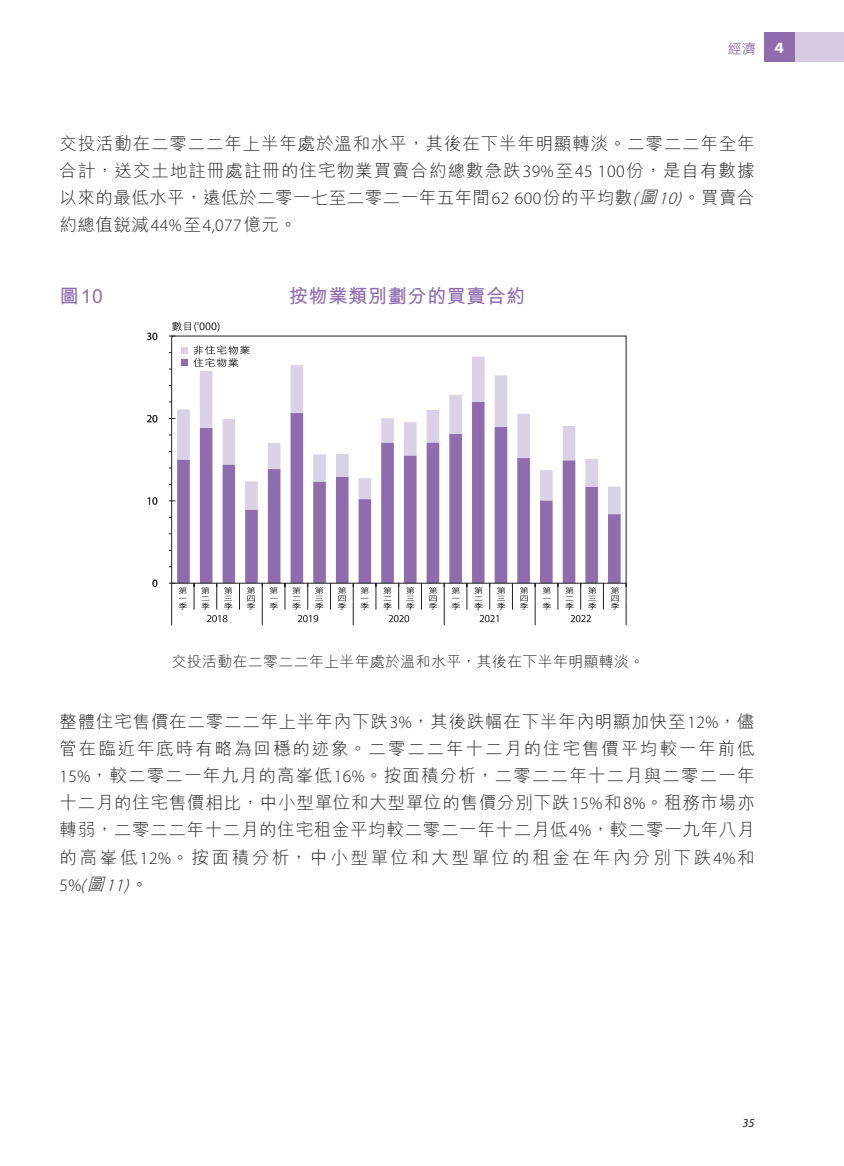
<style>
.page{position:relative;width:844px;height:1166px;background:#fff}
.page>*{position:absolute;margin:0;border:0;box-sizing:border-box;transform-origin:0 0}
.t1{font:700 19.25px "M Hei HK";letter-spacing:.025em;color:#8f6cae}
.t2{font:300 17.5px/27.1px "M Hei HK";letter-spacing:.04em;color:#231f20;text-align:justify}
.t3{font:italic 300 17.5px "Myriad Pro";color:#231f20}
.t4{font:300 14.88px "M Hei HK";letter-spacing:.025em;color:#231f20}
.t5{font:500 14px "M Hei HK";color:#8f6cae}
.t6{font:italic 12.25px "Myriad Pro";color:#231f20}
.s1{font-family:"Myriad Pro";font-weight:700;font-stretch:semi-expanded;font-size:15.75px;color:#fff}
.s2{font-family:"Myriad Pro"}
.s3{font-family:"Myriad Pro";font-style:italic}
.s4{font-style:italic}
.s5{font-style:normal}
.s6{font-family:"M Hei HK"}
.s7{font-family:"M Hei HK";font-style:normal}
</style>
<div class="page">
<svg style="left:177px;top:514px;width:443px;height:67px;fill:#8f6cae"></svg>
<svg style="left:177px;top:357px;width:443px;height:157px"></svg>
<svg style="left:148px;top:497px;width:5px;height:7px"></svg>
<svg style="left:152px;top:497px;width:5px;height:8px"></svg>
<svg style="left:147px;top:415px;width:10px;height:7px"></svg>
<svg style="left:147px;top:333px;width:10px;height:7px"></svg>
<svg style="left:169px;top:322px;width:50px;height:15px"></svg>
<svg style="left:207px;top:615px;width:20px;height:7px"></svg>
<svg style="left:298px;top:615px;width:20px;height:7px"></svg>
<svg style="left:388px;top:615px;width:21px;height:7px"></svg>
<svg style="left:479px;top:615px;width:19px;height:7px"></svg>
<svg style="left:570px;top:615px;width:20px;height:7px"></svg>
<svg style="left:152px;top:580px;width:5px;height:7px"></svg>
<svg style="left:194px;top:583px;width:1px;height:26px"></svg>
<svg style="left:216px;top:583px;width:1px;height:26px"></svg>
<svg style="left:239px;top:583px;width:1px;height:26px"></svg>
<svg style="left:262px;top:583px;width:1px;height:42px"></svg>
<svg style="left:284px;top:583px;width:1px;height:26px"></svg>
<svg style="left:307px;top:583px;width:1px;height:26px"></svg>
<svg style="left:330px;top:583px;width:1px;height:26px"></svg>
<svg style="left:353px;top:583px;width:1px;height:42px"></svg>
<svg style="left:375px;top:583px;width:1px;height:26px"></svg>
<svg style="left:398px;top:583px;width:1px;height:26px"></svg>
<svg style="left:421px;top:583px;width:1px;height:26px"></svg>
<svg style="left:444px;top:583px;width:1px;height:42px"></svg>
<svg style="left:466px;top:583px;width:1px;height:26px"></svg>
<svg style="left:489px;top:583px;width:1px;height:26px"></svg>
<svg style="left:512px;top:583px;width:1px;height:26px"></svg>
<svg style="left:534px;top:583px;width:1px;height:42px"></svg>
<svg style="left:557px;top:583px;width:1px;height:26px"></svg>
<svg style="left:580px;top:583px;width:1px;height:26px"></svg>
<svg style="left:603px;top:583px;width:1px;height:26px"></svg>
<svg style="left:625px;top:583px;width:1px;height:42px"></svg>
<svg style="left:201px;top:587px;width:9px;height:22px"></svg>
<svg style="left:169px;top:583px;width:18px;height:42px"></svg>
<svg style="left:224px;top:587px;width:8px;height:22px"></svg>
<svg style="left:246px;top:587px;width:9px;height:22px"></svg>
<svg style="left:292px;top:587px;width:9px;height:22px"></svg>
<svg style="left:269px;top:587px;width:9px;height:22px"></svg>
<svg style="left:315px;top:587px;width:8px;height:22px"></svg>
<svg style="left:337px;top:587px;width:9px;height:22px"></svg>
<svg style="left:383px;top:587px;width:9px;height:22px"></svg>
<svg style="left:360px;top:587px;width:9px;height:22px"></svg>
<svg style="left:406px;top:587px;width:8px;height:22px"></svg>
<svg style="left:428px;top:587px;width:9px;height:22px"></svg>
<svg style="left:474px;top:587px;width:8px;height:22px"></svg>
<svg style="left:451px;top:587px;width:9px;height:22px"></svg>
<svg style="left:497px;top:587px;width:8px;height:22px"></svg>
<svg style="left:519px;top:587px;width:9px;height:22px"></svg>
<svg style="left:565px;top:587px;width:8px;height:22px"></svg>
<svg style="left:542px;top:587px;width:9px;height:22px"></svg>
<svg style="left:588px;top:587px;width:8px;height:22px"></svg>
<svg style="left:611px;top:587px;width:8px;height:22px"></svg>
<div style="left:181px;top:347px;width:7px;height:6px;background:#dbd1e7"></div>
<div style="left:181px;top:359px;width:7px;height:7px;background:#8f6cae"></div>
<svg style="left:193px;top:345px;width:57px;height:22px"></svg>
<div style="left:794px;top:33px;width:49px;height:29px;background:#d7cbe2"></div>
<div style="left:763px;top:33px;width:31px;height:29px;background:#8f6cae"></div>
<p class="t5" style="left:727px;top:39px;width:58px">經濟 <span class="s1">4</span></p>
<p class="t2" style="left:60px;top:129px;width:696px">交投活動在二零二二年上半年處於溫和水平，其後在下半年明顯轉淡。二零二二年全年合計，送交土地註冊處註冊的住宅物業買賣合約總數急跌<span class="s2">39%</span>至<span class="s2">45 100</span>份，是自有數據以來的最低水平，遠低於二零一七至二零二一年五年間<span class="s2">62 600</span>份的平均數<span class="s3">(</span><span class="s4">圖</span><span class="s3">10)</span>。買賣合約總值銳減<span class="s2">44%</span>至<span class="s2">4,077</span>億元。</p>
<p class="t1" style="left:60px;top:282px;width:45px">圖10</p>
<p class="t1" style="left:289px;top:282px;width:238px">按物業類別劃分的買賣合約</p>
<p class="t4" style="left:172px;top:654px;width:474px">交投活動在二零二二年上半年處於溫和水平，其後在下半年明顯轉淡。</p>
<p class="t2" style="left:60px;top:708px;width:696px">整體住宅售價在二零二二年上半年內下跌<span class="s2">3%</span>，其後跌幅在下半年內明顯加快至<span class="s2">12%</span>，儘管在臨近年底時有略為回穩的迹象。二零二二年十二月的住宅售價平均較一年前低<span class="s2">15%</span>，較二零二一年九月的高峯低<span class="s2">16%</span>。按面積分析，二零二二年十二月與二零二一年十二月的住宅售價相比，中小型單位和大型單位的售價分別下跌<span class="s2">15%</span>和<span class="s2">8%</span>。租務市場亦轉弱，二零二二年十二月的住宅租金平均較二零二一年十二月低<span class="s2">4%</span>，較二零一九年八月的高峯低<span class="s2">12%</span>。按面積分析，中小型單位和大型單位的租金在年內分別下跌<span class="s2">4%</span>和</p>
<p class="t3" style="left:60px;top:875px;width:90px"><span class="s5">5%</span>(<span class="s6">圖</span>11)<span class="s7">。</span></p>
<p class="t6" style="left:742px;top:1116px;width:14px">35</p>
</div>
